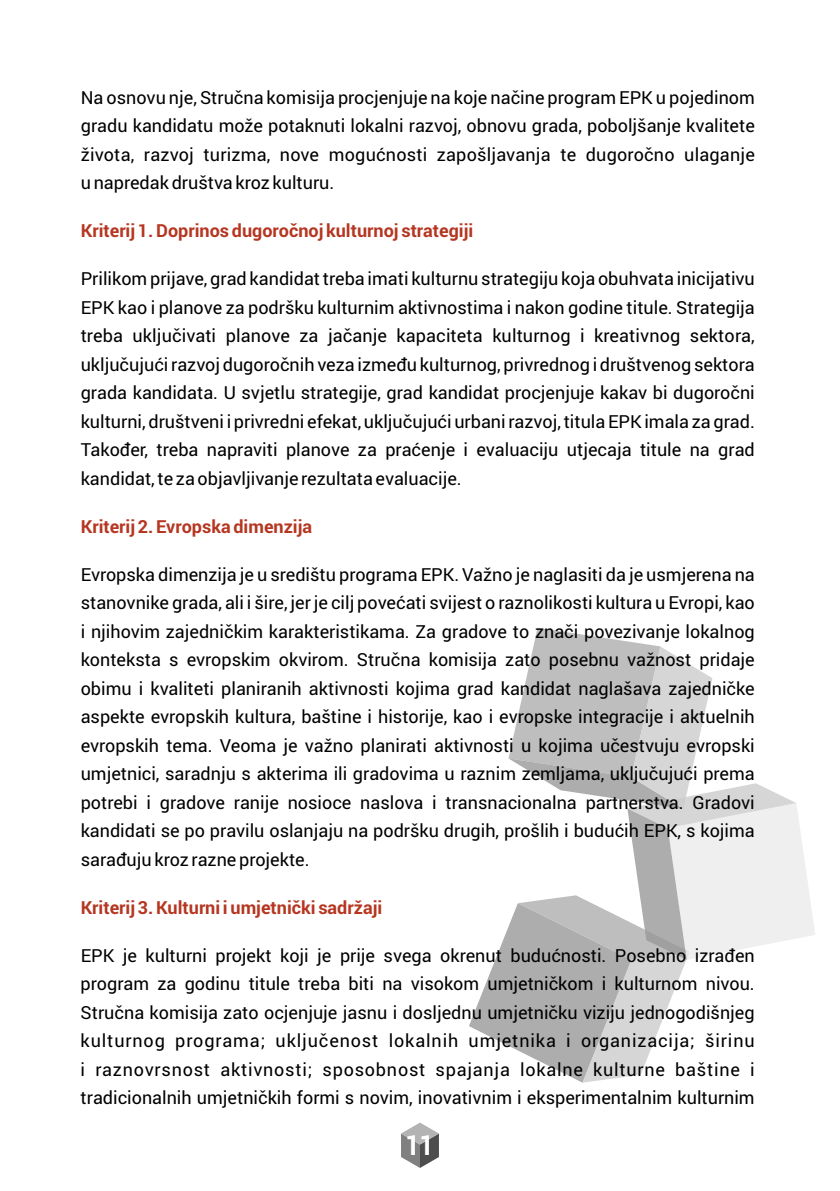
<style>
.page{position:relative;width:840px;height:1191px;background:#fff}
.page>*{position:absolute;margin:0;border:0;box-sizing:border-box;transform-origin:0 0}
.t1{font:700 28px "Roboto Condensed";color:#fefefe}
.t2{font:18px/28.4px "Roboto";color:#000;text-align:justify}
.t3{font:700 18px "Roboto";color:#b53621}
</style>
<div class="page">
<svg style="left:469px;top:628px;width:345px;height:454px"></svg>
<svg style="left:401px;top:1122px;width:37px;height:46px"></svg>
<p class="t2" style="left:81px;top:82px;width:675px">Na osnovu nje, Stručna komisija procjenjuje na koje načine program EPK u pojedinom gradu kandidatu može potaknuti lokalni razvoj, obnovu grada, poboljšanje kvalitete života, razvoj turizma, nove mogućnosti zapošljavanja te dugoročno ulaganje u napredak društva kroz kulturu.</p>
<p class="t3" style="left:81px;top:218px;width:394px">Kriterij 1. Doprinos dugoročnoj kulturnoj strategiji</p>
<p class="t2" style="left:81px;top:264px;width:675px">Prilikom prijave, grad kandidat treba imati kulturnu strategiju koja obuhvata inicijativu EPK kao i planove za podršku kulturnim aktivnostima i nakon godine titule. Strategija treba uključivati planove za jačanje kapaciteta kulturnog i kreativnog sektora, uključujući razvoj dugoročnih veza između kulturnog, privrednog i društvenog sektora grada kandidata. U svjetlu strategije, grad kandidat procjenjuje kakav bi dugoročni kulturni, društveni i privredni efekat, uključujući urbani razvoj, titula EPK imala za grad.<br>Također, treba napraviti planove za praćenje i evaluaciju utjecaja titule na grad kandidat, te za objavljivanje rezultata evaluacije.</p>
<p class="t3" style="left:81px;top:514px;width:233px">Kriterij 2. Evropska dimenzija</p>
<p class="t2" style="left:81px;top:559px;width:675px">Evropska dimenzija je u središtu programa EPK. Važno je naglasiti da je usmjerena na stanovnike grada, ali i šire, jer je cilj povećati svijest o raznolikosti kultura u Evropi, kao i njihovim zajedničkim karakteristikama. Za gradove to znači povezivanje lokalnog konteksta s evropskim okvirom. Stručna komisija zato posebnu važnost pridaje obimu i kvaliteti planiranih aktivnosti kojima grad kandidat naglašava zajedničke aspekte evropskih kultura, baštine i historije, kao i evropske integracije i aktuelnih evropskih tema. Veoma je važno planirati aktivnosti u kojima učestvuju evropski umjetnici, saradnju s akterima ili gradovima u raznim zemljama, uključujući prema potrebi i gradove ranije nosioce naslova i transnacionalna partnerstva. Gradovi kandidati se po pravilu oslanjaju na podršku drugih, prošlih i budućih EPK, s kojima sarađuju kroz razne projekte.</p>
<p class="t3" style="left:81px;top:894px;width:303px">Kriterij 3.Kulturni i umjetnički sadržaji</p>
<p class="t2" style="left:81px;top:940px;width:675px">EPK je kulturni projekt koji je prije svega okrenut budućnosti. Posebno izrađen program za godinu titule treba biti na visokom umjetničkom i kulturnom nivou.<br>Stručna komisija zato ocjenjuje jasnu i dosljednu umjetničku viziju jednogodišnjeg kulturnog programa; uključenost lokalnih umjetnika i organizacija; širinu i raznovrsnost aktivnosti; sposobnost spajanja lokalne kulturne baštine i tradicionalnih umjetničkih formi s novim, inovativnim i eksperimentalnim kulturnim</p>
<h1 class="t1" style="left:405px;top:1126px;width:29px">11</h1>
</div>
